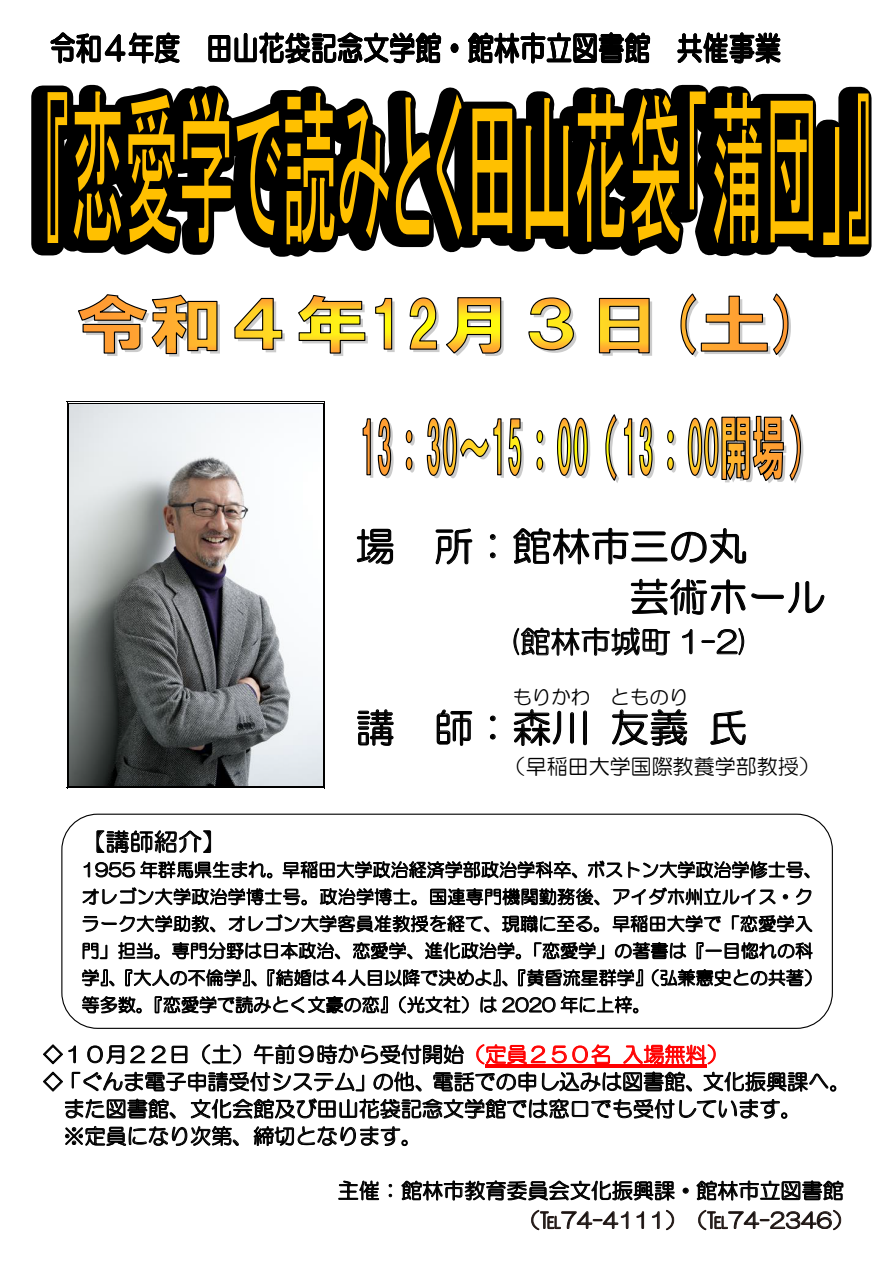
<style>
.page{position:relative;width:893px;height:1263px;background:#fff}
.page>*{position:absolute;margin:0;border:0;box-sizing:border-box;transform-origin:0 0}
.t1{font:39px/50.6px "HG Maru Gothic MPRO";letter-spacing:.005em;color:#000}
.t2{font:30px "HG Maru Gothic MPRO";color:#000}
.t3{font:24px "HG Maru Gothic MPRO";color:#000}
.t4{font:21px "HG Maru Gothic MPRO";color:#000}
.t5{font:19.5px "HG Maru Gothic MPRO";letter-spacing:.005em;color:#000}
.t6{font:18px/27px "HG Maru Gothic MPRO";letter-spacing:.01em;color:#000}
.s1{color:#f00}
</style>
<div class="page">
<svg style="left:356px;top:528px;width:38px;height:37px"></svg>
<svg style="left:435px;top:528px;width:38px;height:37px"></svg>
<svg style="left:490px;top:534px;width:6px;height:25px"></svg>
<svg style="left:513px;top:527px;width:116px;height:38px"></svg>
<div style="left:635px;top:543px;width:29px;height:4px;border:1px solid #000"></div>
<div style="left:631px;top:558px;width:37px;height:3px;border:1px solid #000"></div>
<div style="left:633px;top:531px;width:33px;height:4px;border:1px solid #000"></div>
<svg style="left:671px;top:528px;width:76px;height:36px"></svg>
<svg style="left:630px;top:578px;width:195px;height:38px"></svg>
<svg style="left:513px;top:627px;width:157px;height:29px"></svg>
<svg style="left:682px;top:629px;width:11px;height:26px"></svg>
<div style="left:701px;top:640px;width:14px;height:3px;border:1px solid #000"></div>
<svg style="left:716px;top:628px;width:29px;height:28px"></svg>
<svg style="left:357px;top:709px;width:37px;height:37px"></svg>
<svg style="left:436px;top:709px;width:37px;height:37px"></svg>
<svg style="left:490px;top:715px;width:6px;height:25px"></svg>
<svg style="left:513px;top:709px;width:74px;height:37px"></svg>
<svg style="left:612px;top:709px;width:76px;height:37px"></svg>
<svg style="left:710px;top:710px;width:36px;height:35px"></svg>
<svg style="left:65px;top:1126px;width:174px;height:20px"></svg>
<svg style="left:254px;top:1126px;width:154px;height:21px"></svg>
<svg style="left:338px;top:1180px;width:41px;height:20px"></svg>
<svg style="left:388px;top:1184px;width:4px;height:13px"></svg>
<svg style="left:402px;top:1180px;width:273px;height:21px"></svg>
<svg style="left:683px;top:1187px;width:6px;height:7px"></svg>
<svg style="left:697px;top:1180px;width:147px;height:21px"></svg>
<svg style="left:362px;top:417px;width:32px;height:61px"></svg>
<svg style="left:405px;top:430px;width:10px;height:43px"></svg>
<svg style="left:426px;top:417px;width:98px;height:61px"></svg>
<svg style="left:536px;top:430px;width:10px;height:43px"></svg>
<svg style="left:557px;top:417px;width:33px;height:61px"></svg>
<svg style="left:605px;top:414px;width:50px;height:69px"></svg>
<svg style="left:667px;top:430px;width:9px;height:43px"></svg>
<svg style="left:687px;top:414px;width:116px;height:69px"></svg>
<svg style="left:83px;top:830px;width:729px;height:102px"></svg>
<svg style="left:82px;top:942px;width:731px;height:45px"></svg>
<svg style="left:43px;top:996px;width:793px;height:123px"></svg>
<img style="left:69px;top:404px;width:254px;height:382px">
<hr style="left:69px;top:401px;width:254px;height:1px;background:#000">
<hr style="left:69px;top:403px;width:254px;height:1px;background:#000">
<hr style="left:67px;top:404px;width:1px;height:382px;background:#000">
<hr style="left:68px;top:404px;width:1px;height:382px;background:#000">
<hr style="left:324px;top:404px;width:1px;height:382px;background:#000">
<hr style="left:323px;top:404px;width:1px;height:382px;background:#000">
<hr style="left:69px;top:787px;width:254px;height:1px;background:#000">
<hr style="left:69px;top:786px;width:254px;height:1px;background:#000">
<svg style="left:31px;top:32px;width:841px;height:325px"></svg>
<svg style="left:531px;top:1209px;width:98px;height:21px"></svg>
<svg style="left:636px;top:1211px;width:8px;height:18px"></svg>
<svg style="left:652px;top:1211px;width:8px;height:18px"></svg>
<svg style="left:666px;top:1210px;width:8px;height:20px"></svg>
<svg style="left:698px;top:1209px;width:143px;height:22px"></svg>
<h1 class="t1" style="left:630px;top:521px;width:197px;text-indent:-274px">場 所：館林市三の丸<br>芸術ホール</h1>
<h2 class="t2" style="left:509px;top:627px;width:241px">(館林市城町 1-2)</h2>
<p class="t5" style="left:512px;top:687px;width:80px">もりかわ</p>
<p class="t5" style="left:610px;top:687px;width:80px">とものり</p>
<h1 class="t1" style="left:610px;top:702px;width:80px">友義</h1>
<h1 class="t1" style="left:356px;top:702px;width:236px">講 師：森川</h1>
<h1 class="t1" style="left:708px;top:702px;width:41px">氏</h1>
<p class="t4" style="left:505px;top:756px;width:317px">（早稲田大学国際教養学部教授）</p>
<h3 class="t3" style="left:82px;top:830px;width:146px">【講師紹介】</h3>
<p class="t6" style="left:82px;top:856px;width:742px">1955 年群馬県生まれ。早稲田大学政治経済学部政治学科卒、ボストン大学政治学修士号、オレゴン大学政治学博士号。政治学博士。国連専門機関勤務後、アイダホ州立ルイス・クラーク大学助教、オレゴン大学客員准教授を経て、現職に至る。早稲田大学で「恋愛学入門」担当。専門分野は日本政治、恋愛学、進化政治学。「恋愛学」の著書は『一目惚れの科学』、『大人の不倫学』、『結婚は４人目以降で決めよ』、『黄昏流星群学』（弘兼憲史との共著）等多数。『恋愛学で読みとく文豪の恋』（光文社）は 2020 年に上梓。</p>
<p class="t4" style="left:42px;top:1044px;width:687px">◇１０月２２日（土）午前９時から受付開始<span class="s1">（定員２５０名入場無料）</span></p>
<p class="t4" style="left:42px;top:1071px;width:809px">◇「ぐんま電子申請受付システム」の他、電話での申し込みは図書館、文化振興課へ。</p>
<p class="t4" style="left:64px;top:1098px;width:739px">また図書館、文化会館及び田山花袋記念文学館では窓口でも受付しています。</p>
<p class="t4" style="left:64px;top:1125px;width:360px">※定員になり次第、締切となります。</p>
<p class="t4" style="left:338px;top:1180px;width:508px">主催：館林市教育委員会文化振興課・館林市立図書館</p>
<p class="t4" style="left:519px;top:1209px;width:335px">（℡74-4111）（℡74-2346）</p>
</div>
